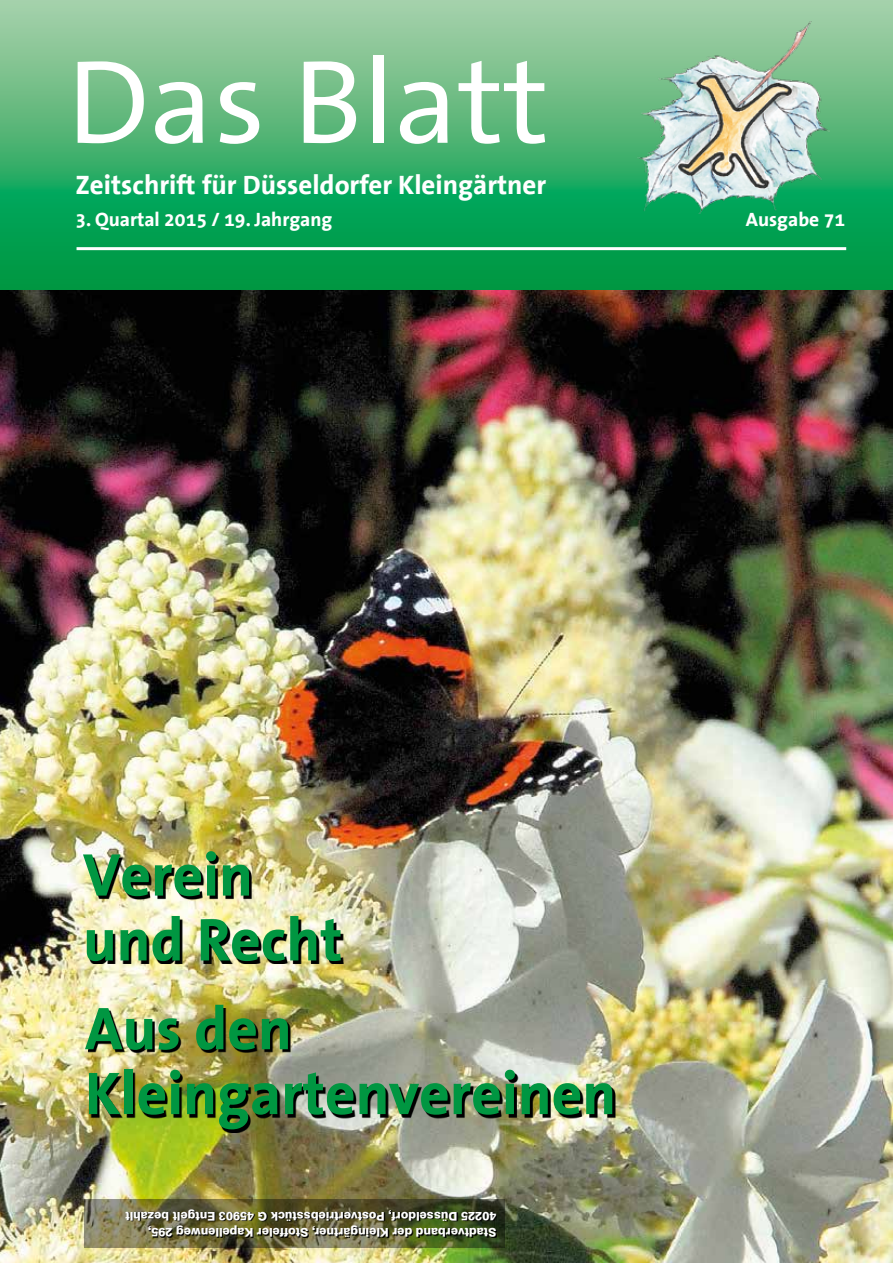
<style>
.page{position:relative;width:893px;height:1263px;background:#fff}
.page>*{position:absolute;margin:0;border:0;box-sizing:border-box;transform-origin:0 0}
.t1{font:120px "The Sans Office";color:#fff}
.t2{font:700 60.9px/64.8px "The Sans Office";color:#009641}
.t3{font:700 27px "The Sans Office";color:#fff}
.t4{font:700 19.5px "The Sans Office";color:#fff}
.t5{font:800 12px/16.5px "Swiss 721 BT";color:#fff}
</style>
<div class="page">
<img style="left:0;top:289px;width:893px;height:974px">
<svg style="left:0;top:0;width:893px;height:289px;background:#43b271"></svg>
<img style="left:638px;top:21px;width:191px;height:192px">
<hr style="left:77px;top:247px;width:769px;height:3px;background:#fff">
<img style="left:84px;top:1199px;width:421px;height:49px">
<svg style="left:126px;top:1209px;width:371px;height:29px;background:#414322"></svg>
<img style="left:86px;top:854px;width:258px;height:110px">
<img style="left:88px;top:1008px;width:527px;height:124px">
<h1 class="t1" style="left:67px;top:41px;width:484px">Das Blatt</h1>
<h3 class="t3" style="left:75px;top:170px;width:472px">Zeitschrift für Düsseldorfer Kleingärtner</h3>
<h3 class="t4" style="left:75px;top:209px;width:258px">3. Quartal 2015 / 19. Jahrgang</h3>
<h3 class="t4" style="left:746px;top:209px;width:101px">Ausgabe 71</h3>
<h2 class="t2" style="left:83px;top:844px;width:261px">Verein und Recht</h2>
<h2 class="t2" style="left:85px;top:998px;width:533px">Aus den<br>Kleingartenvereinen</h2>
<p class="t5" style="left:496px;top:1241px;width:372px;rotate:-180deg">Stadtverband der Kleingärtner, Stoffeler Kapellenweg 295,<br>40225 Düsseldorf, Postvertriebsstück G 45903 Entgelt bezahlt</p>
</div>
